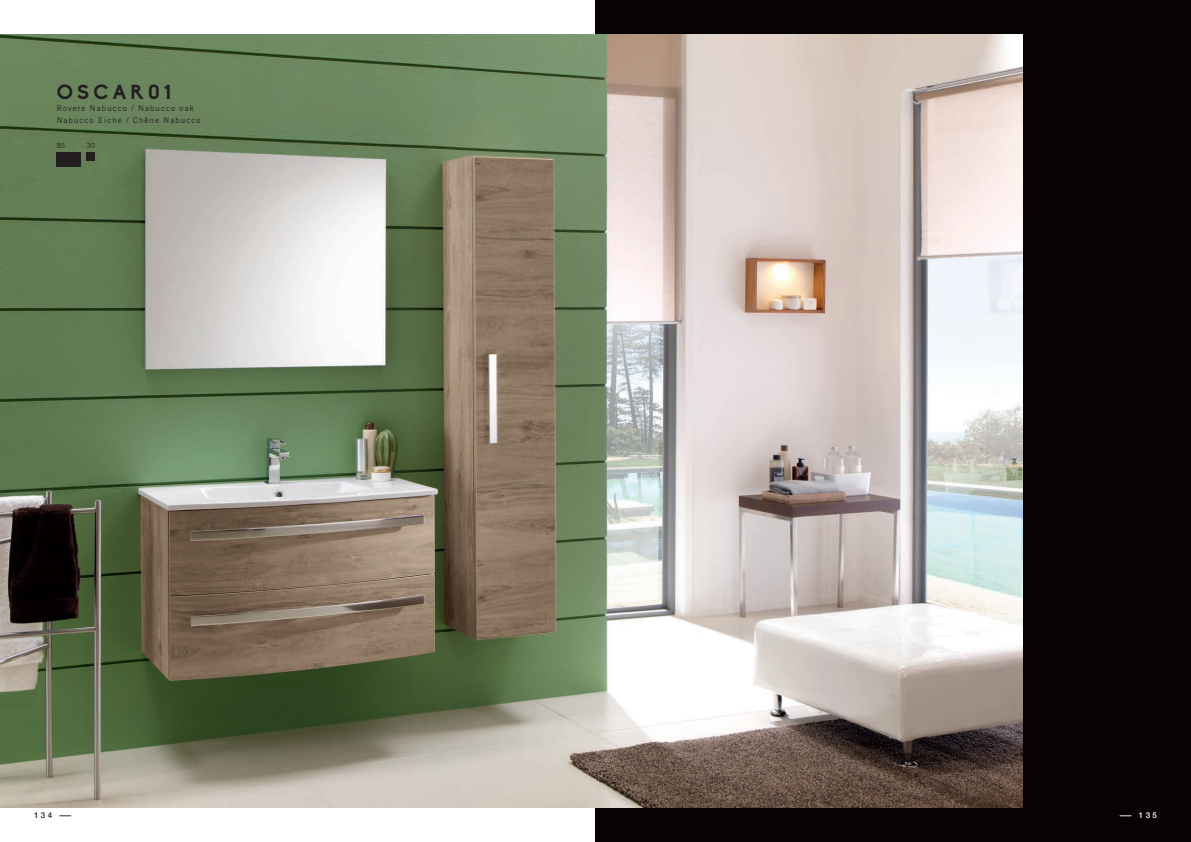
<style>
.page{position:relative;width:1191px;height:842px;background:#fff}
.page>*{position:absolute;margin:0;border:0;box-sizing:border-box;transform-origin:0 0}
.t1{font:700 20px "Biko";letter-spacing:.2em;color:#231f20}
.t2{font:8px/12px "Trade Gothic";letter-spacing:.13em;color:#231f20}
.t3{font:500 8px "Helvetica Neue";color:#231f20}
.t4{font:500 8px "Helvetica Neue";color:#fff}
.t5{font:7px "Trade Gothic";color:#231f20}
</style>
<div class="page">
<div style="left:595px;top:0;width:596px;height:842px;background:#080302"></div>
<img style="left:0;top:34px;width:1023px;height:774px">
<div style="left:57px;top:152px;width:24px;height:14px;background:#231f20"></div>
<div style="left:86px;top:152px;width:9px;height:9px;background:#231f20"></div>
<h1 class="t1" style="left:57px;top:80px;width:116px">OSCAR01</h1>
<p class="t2" style="left:57px;top:102px;width:145px">Rovere Nabucco / Nabucco oak<br>Nabucco Eiche / Chêne Nabucco</p>
<p class="t5" style="left:57px;top:141px;width:10px">85</p>
<p class="t5" style="left:86px;top:141px;width:10px">30</p>
<p class="t3" style="left:34px;top:808px;width:39px">134 ―</p>
<p class="t4" style="left:1119px;top:808px;width:39px">― 135</p>
</div>
